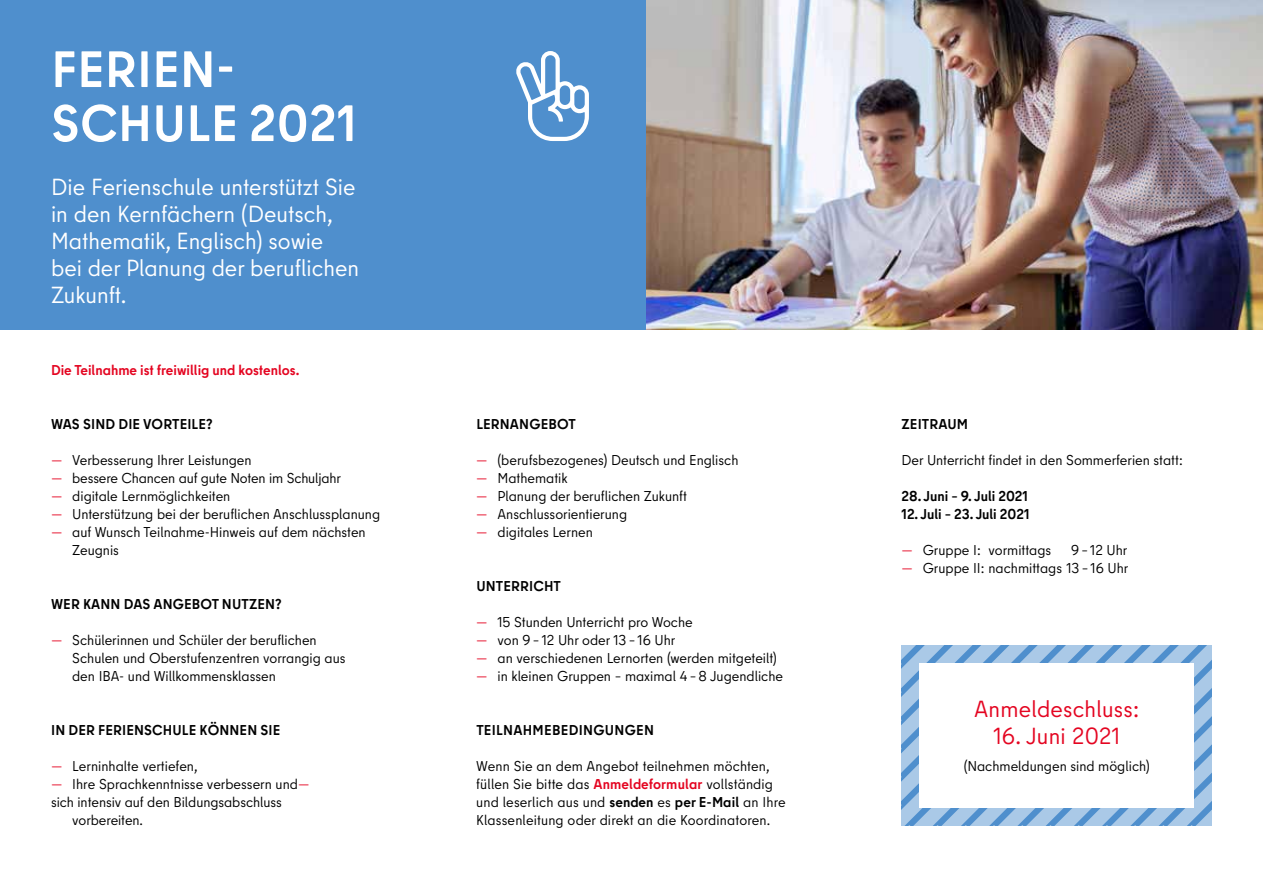
<style>
.page{position:relative;width:1263px;height:893px;background:#fff}
.page>*{position:absolute;margin:0;border:0;box-sizing:border-box;transform-origin:0 0}
.t1{font:700 51px/54px "Berlin Type";letter-spacing:.01em;color:#fff}
.t2{font:23.25px/27px "Berlin Type";color:#fff}
.t3{font:23.25px "Berlin Type";letter-spacing:.01em;color:#e40521}
.t4{font:14.25px/18px "Berlin Type";color:#000}
.t5{font:700 14.25px "Berlin Type";letter-spacing:.01em;color:#000}
.t6{font:700 14.25px "Berlin Type";color:#e40521}
.s1{color:#e40521}
.s2{font-weight:700;color:#e40521}
.s3{font-weight:700}
</style>
<div class="page">
<svg style="left:901px;top:645px;width:311px;height:180px;background:#90b8df"></svg>
<div style="left:0;top:0;width:1263px;height:330px;background:#4f8fcd"></div>
<img style="left:647px;top:0;width:616px;height:330px">
<div style="left:920px;top:663px;width:274px;height:144px;background:#fff"></div>
<svg style="left:516px;top:51px;width:73px;height:90px"></svg>
<h1 class="t1" style="left:51px;top:43px;width:307px">FERIEN-<br>SCHULE 2021</h1>
<h2 class="t2" style="left:51px;top:174px;width:309px">Die Ferienschule unterstützt Sie in den Kernfächern (Deutsch,<br>Mathematik, Englisch) sowie bei der Planung der beruflichen<br>Zukunft.</h2>
<p class="t6" style="left:51px;top:361px;width:250px">Die Teilnahme ist freiwillig und kostenlos.</p>
<p class="t5" style="left:51px;top:415px;width:163px">WAS SIND DIE VORTEILE?</p>
<p class="t4" style="left:51px;top:451px;width:202px"><span class="s1">—</span> Verbesserung Ihrer Leistungen</p>
<p class="t4" style="left:51px;top:469px;width:292px"><span class="s1">—</span> bessere Chancen auf gute Noten im Schuljahr</p>
<p class="t4" style="left:51px;top:487px;width:181px"><span class="s1">—</span> digitale Lernmöglichkeiten</p>
<p class="t4" style="left:51px;top:505px;width:331px"><span class="s1">—</span> Unterstützung bei der beruflichen Anschlussplanung</p>
<p class="t4" style="left:72px;top:523px;width:295px;text-indent:-21px"><span class="s1">—</span> auf Wunsch Teilnahme-Hinweis auf dem nächsten<br>Zeugnis</p>
<p class="t5" style="left:51px;top:595px;width:232px">WER KANN DAS ANGEBOT NUTZEN?</p>
<p class="t4" style="left:72px;top:631px;width:275px;text-indent:-21px"><span class="s1">—</span> Schülerinnen und Schüler der beruflichen<br>Schulen und Oberstufenzentren vorrangig aus den IBA- und Willkommensklassen</p>
<p class="t5" style="left:51px;top:721px;width:231px">IN DER FERIENSCHULE KÖNNEN SIE</p>
<p class="t4" style="left:51px;top:757px;width:148px"><span class="s1">—</span> Lerninhalte vertiefen,</p>
<p class="t4" style="left:51px;top:775px;width:260px"><span class="s1">—</span> Ihre Sprachkenntnisse verbessern und<span class="s1">—</span></p>
<p class="t4" style="left:51px;top:793px;width:232px">sich intensiv auf den Bildungsabschluss</p>
<p class="t4" style="left:72px;top:811px;width:72px">vorbereiten.</p>
<p class="t5" style="left:476px;top:415px;width:101px">LERNANGEBOT</p>
<p class="t4" style="left:476px;top:451px;width:264px"><span class="s1">—</span> (berufsbezogenes) Deutsch und Englisch</p>
<p class="t4" style="left:476px;top:469px;width:93px"><span class="s1">—</span> Mathematik</p>
<p class="t4" style="left:476px;top:487px;width:212px"><span class="s1">—</span> Planung der beruflichen Zukunft</p>
<p class="t4" style="left:476px;top:505px;width:152px"><span class="s1">—</span> Anschlussorientierung</p>
<p class="t4" style="left:476px;top:523px;width:118px"><span class="s1">—</span> digitales Lernen</p>
<p class="t5" style="left:476px;top:577px;width:86px">UNTERRICHT</p>
<p class="t4" style="left:476px;top:613px;width:218px"><span class="s1">—</span> 15 Stunden Unterricht pro Woche</p>
<p class="t4" style="left:476px;top:631px;width:201px"><span class="s1">—</span> von 9 – 12 Uhr oder 13 – 16 Uhr</p>
<p class="t4" style="left:476px;top:649px;width:302px"><span class="s1">—</span> an verschiedenen Lernorten (werden mitgeteilt)</p>
<p class="t4" style="left:476px;top:667px;width:308px"><span class="s1">—</span> in kleinen Gruppen – maximal 4 – 8 Jugendliche</p>
<p class="t5" style="left:476px;top:721px;width:179px">TEILNAHMEBEDINGUNGEN</p>
<p class="t4" style="left:476px;top:757px;width:311px">Wenn Sie an dem Angebot teilnehmen möchten, füllen Sie bitte das <span class="s2">Anmeldeformular</span> vollständig und leserlich aus und <span class="s3">senden</span> es <span class="s3">per E-Mail</span> an Ihre Klassenleitung oder direkt an die Koordinatoren.</p>
<p class="t5" style="left:901px;top:415px;width:68px">ZEITRAUM</p>
<p class="t4" style="left:901px;top:451px;width:283px">Der Unterricht findet in den Sommerferien statt:</p>
<p class="t5" style="left:901px;top:487px;width:128px">28. Juni – 9. Juli 2021</p>
<p class="t5" style="left:901px;top:505px;width:130px">12. Juli – 23. Juli 2021</p>
<p class="t4" style="left:901px;top:541px;width:151px"><span class="s1">—</span> Gruppe I: vormittags</p>
<p class="t4" style="left:1071px;top:541px;width:58px">9 – 12 Uhr</p>
<p class="t4" style="left:901px;top:559px;width:228px"><span class="s1">—</span> Gruppe II: nachmittags 13 – 16 Uhr</p>
<h2 class="t3" style="left:974px;top:694px;width:167px">Anmeldeschluss:</h2>
<h2 class="t3" style="left:993px;top:721px;width:128px">16. Juni 2021</h2>
<p class="t4" style="left:964px;top:757px;width:187px">(Nachmeldungen sind möglich)</p>
</div>
